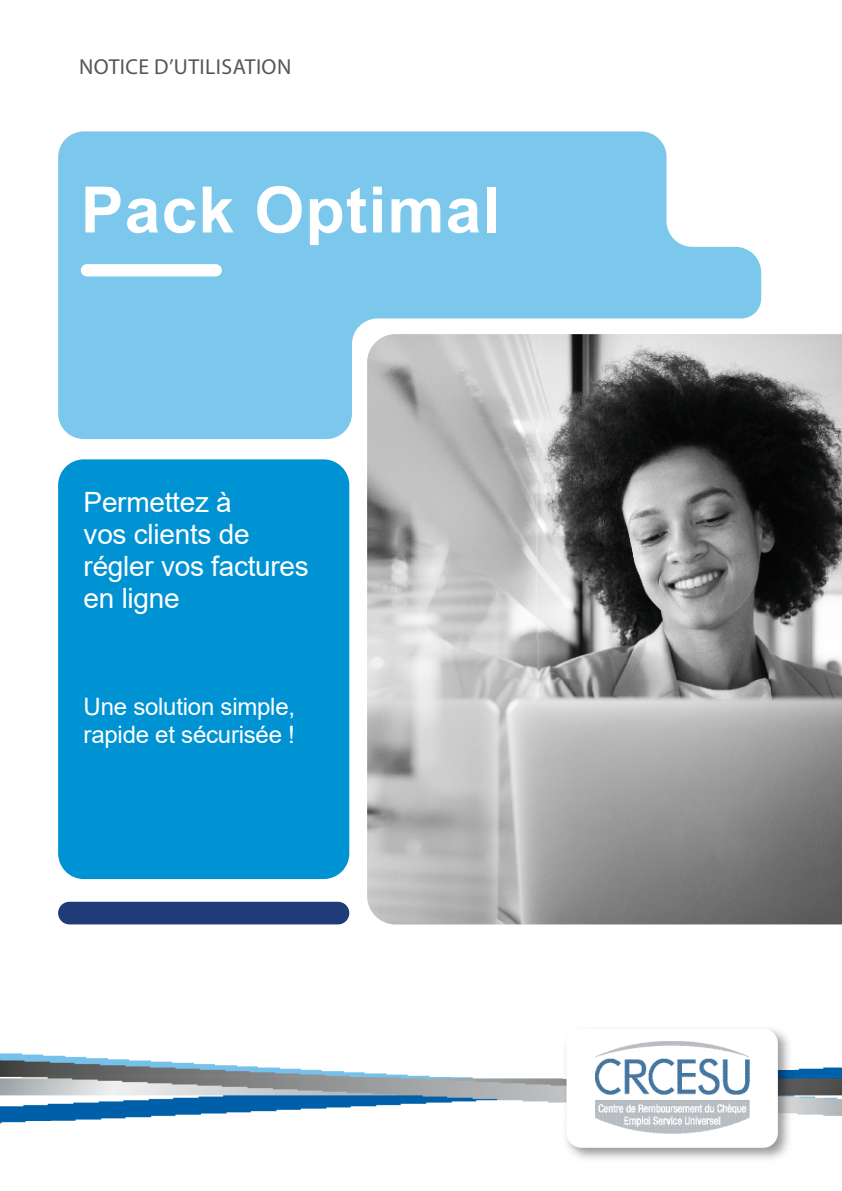
<style>
.page{position:relative;width:842px;height:1191px;background:#fff}
.page>*{position:absolute;margin:0;border:0;box-sizing:border-box;transform-origin:0 0}
.t1{font:700 64px "Arial";letter-spacing:.02em;color:#fff}
.t2{font:28px/32px "Arial";letter-spacing:-.01em;color:#fff}
.t3{font:24px/28px "Arial";letter-spacing:-.01em;color:#fff}
.t4{font:21.8px "Myriad Pro";letter-spacing:.02em;color:#565655}
</style>
<div class="page">
<div style="left:58px;top:459px;width:291px;height:420px;background:#0093d3;border-radius:26px"></div>
<div style="left:58px;top:901px;width:291px;height:23px;background:#1f3c78;border-radius:11px"></div>
<svg style="left:58px;top:131px;width:703px;height:308px;background:#8aceee"></svg>
<img style="left:367px;top:334px;width:475px;height:590px">
<div style="left:81px;top:264px;width:141px;height:12px;background:#fff;border-radius:6px"></div>
<img style="left:0;top:1052px;width:842px;height:72px">
<img style="left:564px;top:1045px;width:229px;height:102px">
<div style="left:566px;top:1028px;width:212px;height:119px;background:#fff;border-radius:15px"></div>
<img style="left:595px;top:1041px;width:155px;height:92px">
<p class="t4" style="left:79px;top:58px;width:214px">NOTICE D’UTILISATION</p>
<h1 class="t1" style="left:81px;top:186px;width:421px">Pack Optimal</h1>
<p class="t2" style="left:84px;top:488px;width:227px">Permettez à<br>vos clients de régler vos factures en ligne</p>
<p class="t3" style="left:84px;top:695px;width:213px">Une solution simple, rapide et sécurisée !</p>
</div>
